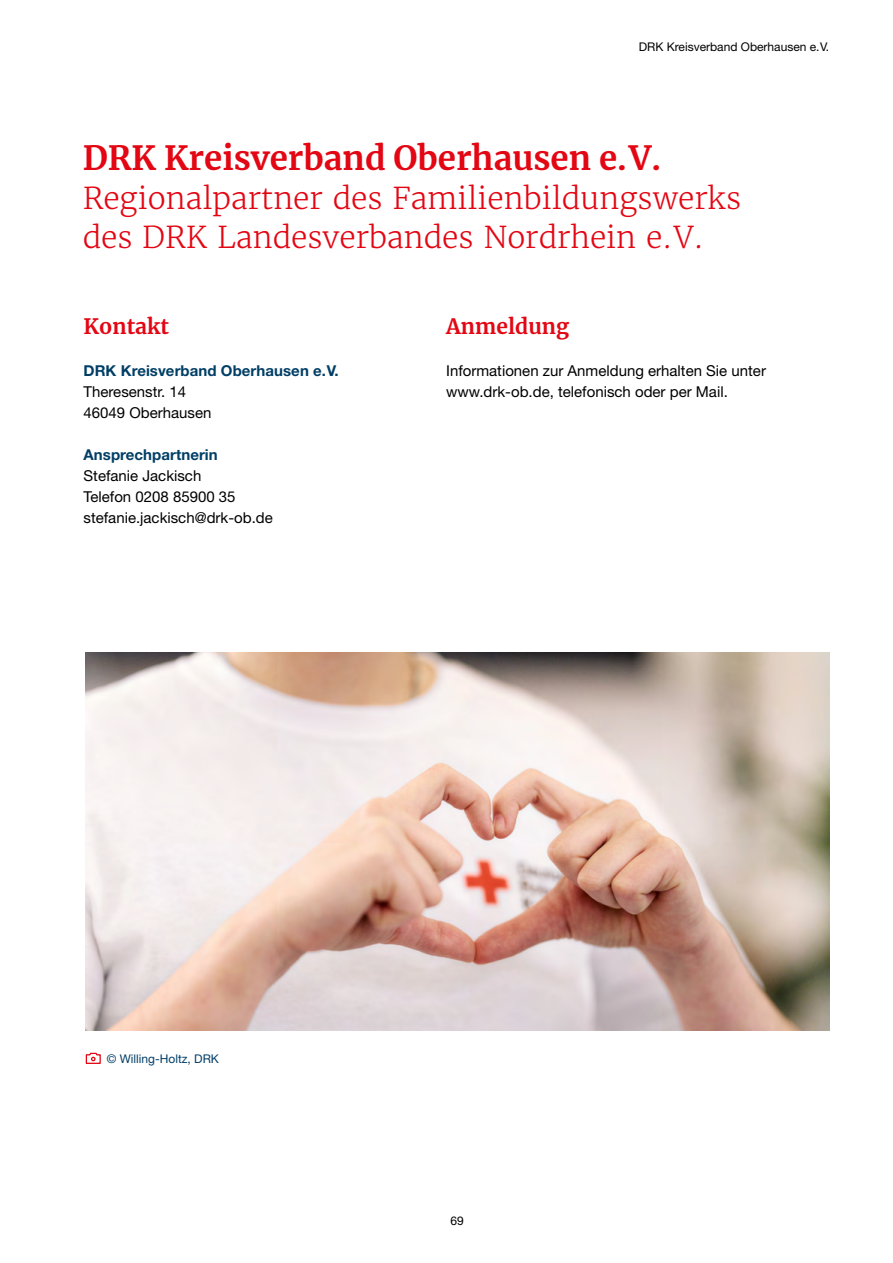
<style>
.page{position:relative;width:893px;height:1263px;background:#fff}
.page>*{position:absolute;margin:0;border:0;box-sizing:border-box;transform-origin:0 0}
.t1{font:700 33px "Merriweather";color:#e30613}
.t2{font:300 30px/39px "Merriweather";color:#e30613}
.t3{font:700 21px "Merriweather";color:#e30613}
.t4{font:15px/21px "Helvetica Neue LT Std";color:#000}
.t5{font:700 15px "Helvetica Neue LT Std";letter-spacing:.005em;color:#003e66}
.t6{font:12px "Helvetica Neue LT Std";color:#000}
.t7{font:12px "Helvetica Neue LT Std";color:#003e66}
</style>
<div class="page">
<img style="left:86px;top:652px;width:743px;height:379px">
<svg style="left:85px;top:1052px;width:16px;height:12px"></svg>
<p class="t6" style="left:639px;top:40px;width:192px">DRK Kreisverband Oberhausen e.V.</p>
<h1 class="t1" style="left:83px;top:135px;width:580px">DRK Kreisverband Oberhausen e. V.</h1>
<h2 class="t2" style="left:83px;top:179px;width:660px">Regionalpartner des Familienbildungswerks des DRK Landesverbandes Nordrhein e.V.</h2>
<h3 class="t3" style="left:84px;top:312px;width:87px">Kontakt</h3>
<p class="t5" style="left:84px;top:361px;width:257px">DRK Kreisverband Oberhausen e.V.</p>
<p class="t4" style="left:84px;top:381px;width:129px">Theresenstr. 14<br>46049 Oberhausen</p>
<p class="t5" style="left:84px;top:445px;width:136px">Ansprechpartnerin</p>
<p class="t4" style="left:84px;top:465px;width:191px">Stefanie Jackisch<br>Telefon 0208 85900 35 stefanie.jackisch@drk-ob.de</p>
<h3 class="t3" style="left:446px;top:312px;width:124px">Anmeldung</h3>
<p class="t4" style="left:446px;top:360px;width:321px">Informationen zur Anmeldung erhalten Sie unter www.drk-ob.de, telefonisch oder per Mail.</p>
<p class="t7" style="left:107px;top:1051px;width:114px">© Willing-Holtz, DRK</p>
<p class="t6" style="left:450px;top:1213px;width:15px">69</p>
</div>
